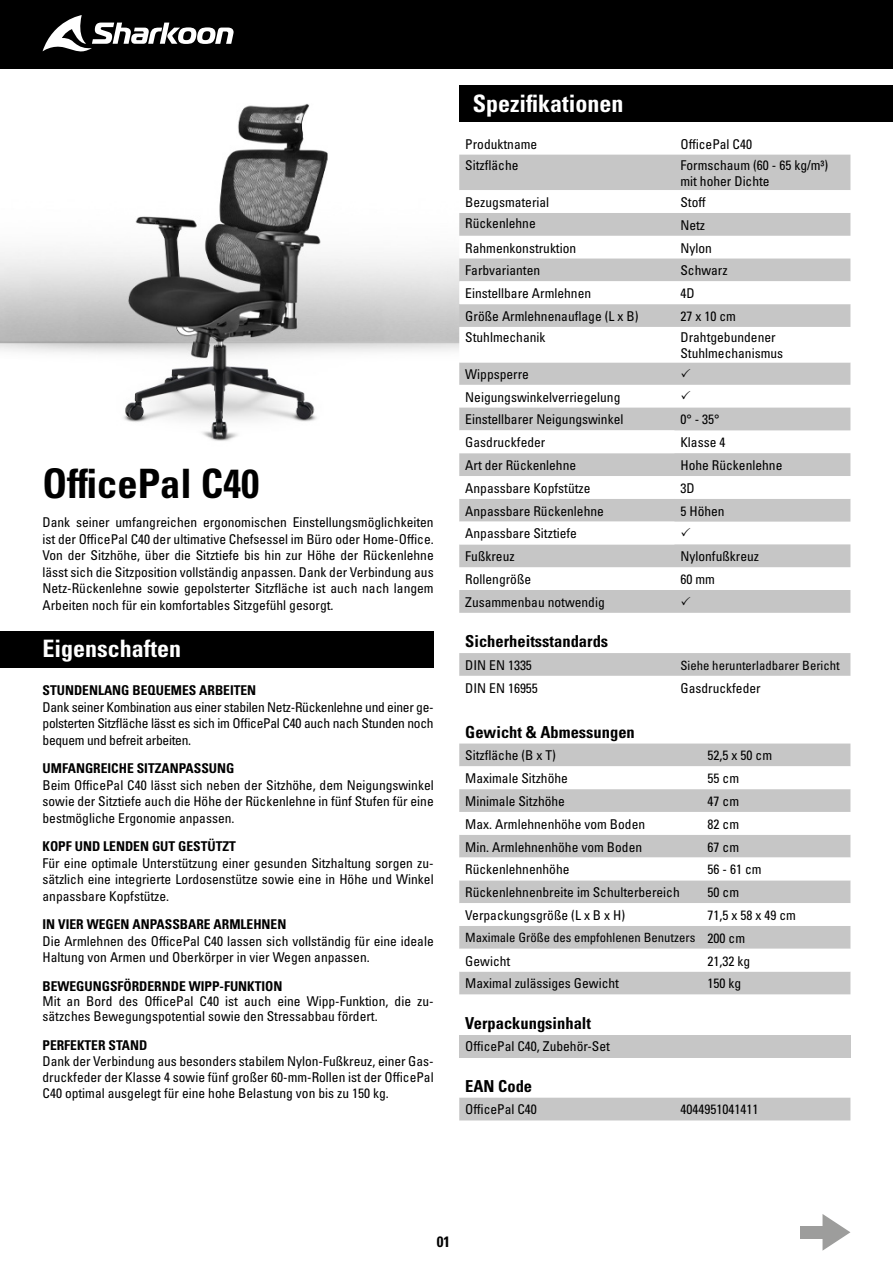
<style>
.page{position:relative;width:893px;height:1263px;background:#fff}
.page>*{position:absolute;margin:0;border:0;box-sizing:border-box;transform-origin:0 0}
.t1{font:40.5px "Univers LTCYR 67 Bold Cond";color:#000}
.t2{font:24px "Univers LTCYR 67 Bold Cond";color:#fff}
.t3{font:16.5px "Univers LTCYR 67 Bold Cond";color:#000}
.t4{font:15px "Univers LTCYR 67 Bold Cond";color:#000}
.t5{font:condensed 13.5px/16.5px "Univers LTCYR 57";color:#000;text-align:justify}
.t6{font:13.5px "Univers LTCYR 67 Bold Cond";color:#000}
.t7{font:condensed 12.75px "Univers LTCYR 57";color:#000}
</style>
<div class="page">
<div style="left:0;top:0;width:893px;height:69px;background:#000"></div>
<svg style="left:43px;top:15px;width:191px;height:37px"></svg>
<img style="left:0;top:104px;width:459px;height:337px">
<div style="left:459px;top:1034px;width:391px;height:23px;background:#c6c6c6"></div>
<svg style="left:459px;top:155px;width:391px;height:412px;fill:#c6c6c6"></svg>
<svg style="left:459px;top:190px;width:391px;height:309px"></svg>
<svg style="left:459px;top:430px;width:215px;height:114px"></svg>
<div style="left:459px;top:743px;width:391px;height:251px;background:#c6c6c6"></div>
<svg style="left:459px;top:766px;width:391px;height:205px"></svg>
<div style="left:459px;top:653px;width:391px;height:23px;background:#c6c6c6"></div>
<div style="left:459px;top:1098px;width:391px;height:22px;background:#c6c6c6"></div>
<div style="left:0;top:631px;width:434px;height:37px;background:#000"></div>
<div style="left:459px;top:85px;width:434px;height:37px;background:#000"></div>
<svg style="left:822px;top:1214px;width:28px;height:37px"></svg>
<div style="left:800px;top:1226px;width:25px;height:12px;background:#9d9d9c"></div>
<svg style="left:681px;top:368px;width:9px;height:9px"></svg>
<svg style="left:681px;top:391px;width:9px;height:9px"></svg>
<svg style="left:681px;top:528px;width:9px;height:8px"></svg>
<div style="left:459px;top:590px;width:391px;height:23px;background:#c5c5c5"></div>
<p class="t1" style="left:43px;top:459px;width:218px">OfficePal C40</p>
<p class="t5" style="left:43px;top:514px;width:393px">Dank seiner umfangreichen ergonomischen Einstellungsmöglichkeiten ist der OfficePal C40 der ultimative Chefsessel im Büro oder Home-Office.<br>Von der Sitzhöhe, über die Sitztiefe bis hin zur Höhe der Rückenlehne lässt sich die Sitzposition vollständig anpassen. Dank der Verbindung aus Netz-Rückenlehne sowie gepolsterter Sitzfläche ist auch nach langem Arbeiten noch für ein komfortables Sitzgefühl gesorgt.</p>
<p class="t2" style="left:43px;top:634px;width:140px">Eigenschaften</p>
<p class="t6" style="left:43px;top:682px;width:215px">STUNDENLANG BEQUEMES ARBEITEN</p>
<p class="t5" style="left:43px;top:698px;width:393px">Dank seiner Kombination aus einer stabilen Netz-Rückenlehne und einer ge&shy;polsterten Sitzfläche lässt es sich im OfficePal C40 auch nach Stunden noch bequem und befreit arbeiten.</p>
<p class="t6" style="left:43px;top:760px;width:193px">UMFANGREICHE SITZANPASSUNG</p>
<p class="t5" style="left:43px;top:776px;width:393px">Beim OfficePal C40 lässt sich neben der Sitzhöhe, dem Neigungswinkel sowie der Sitztiefe auch die Höhe der Rückenlehne in fünf Stufen für eine bestmögliche Ergonomie anpassen.</p>
<p class="t6" style="left:43px;top:838px;width:195px">KOPF UND LENDEN GUT GESTÜTZT</p>
<p class="t5" style="left:43px;top:854px;width:393px">Für eine optimale Unterstützung einer gesunden Sitzhaltung sorgen zu&shy;sätzlich eine integrierte Lordosenstütze sowie eine in Höhe und Winkel anpassbare Kopfstütze.</p>
<p class="t6" style="left:43px;top:916px;width:245px">IN VIER WEGEN ANPASSBARE ARMLEHNEN</p>
<p class="t5" style="left:43px;top:932px;width:393px">Die Armlehnen des OfficePal C40 lassen sich vollständig für eine ideale<br>Haltung von Armen und Oberkörper in vier Wegen anpassen.</p>
<p class="t6" style="left:43px;top:978px;width:242px">BEWEGUNGSFÖRDERNDE WIPP-FUNKTION</p>
<p class="t5" style="left:43px;top:993px;width:393px;line-height:15px">Mit an Bord des OfficePal C40 ist auch eine Wipp-Funktion, die zu&shy;sätzches Bewegungspotential sowie den Stressabbau fördert.</p>
<p class="t6" style="left:43px;top:1036px;width:106px">PERFEKTER STAND</p>
<p class="t5" style="left:43px;top:1052px;width:393px">Dank der Verbindung aus besonders stabilem Nylon-Fußkreuz, einer Gas&shy;druckfeder der Klasse 4 sowie fünf großer 60-mm-Rollen ist der OfficePal C40 optimal ausgelegt für eine hohe Belastung von bis zu 150 kg.</p>
<p class="t2" style="left:473px;top:89px;width:152px">Spezifikationen</p>
<p class="t5" style="left:465px;top:135px;width:73px">Produktname</p>
<p class="t5" style="left:680px;top:135px;width:73px">OfficePal C40</p>
<p class="t5" style="left:465px;top:156px;width:55px">Sitzfläche</p>
<p class="t5" style="left:680px;top:156px;width:149px">Formschaum (60 - 65 kg/m³) mit hoher Dichte</p>
<p class="t5" style="left:465px;top:194px;width:85px">Bezugsmaterial</p>
<p class="t5" style="left:680px;top:194px;width:27px">Stoff</p>
<p class="t5" style="left:465px;top:215px;width:72px">Rückenlehne</p>
<p class="t5" style="left:680px;top:216px;width:26px">Netz</p>
<p class="t5" style="left:465px;top:239px;width:112px">Rahmenkonstruktion</p>
<p class="t5" style="left:680px;top:239px;width:33px">Nylon</p>
<p class="t5" style="left:465px;top:262px;width:76px">Farbvarianten</p>
<p class="t5" style="left:680px;top:262px;width:49px">Schwarz</p>
<p class="t5" style="left:465px;top:285px;width:127px">Einstellbare Armlehnen</p>
<p class="t5" style="left:680px;top:285px;width:16px">4D</p>
<p class="t5" style="left:465px;top:308px;width:175px">Größe Armlehnenauflage (L x B)</p>
<p class="t5" style="left:680px;top:308px;width:57px">27 x 10 cm</p>
<p class="t5" style="left:465px;top:329px;width:82px">Stuhlmechanik</p>
<p class="t5" style="left:680px;top:329px;width:104px">Drahtgebundener<br>Stuhlmechanismus</p>
<p class="t5" style="left:465px;top:366px;width:65px">Wippsperre</p>
<p class="t5" style="left:465px;top:388px;width:157px">Neigungswinkelverriegelung</p>
<p class="t5" style="left:465px;top:411px;width:160px">Einstellbarer Neigungswinkel</p>
<p class="t5" style="left:680px;top:411px;width:41px">0° - 35°</p>
<p class="t5" style="left:465px;top:434px;width:82px">Gasdruckfeder</p>
<p class="t5" style="left:680px;top:434px;width:46px">Klasse 4</p>
<p class="t5" style="left:465px;top:457px;width:112px">Art der Rückenlehne</p>
<p class="t5" style="left:680px;top:457px;width:103px">Hohe Rückenlehne</p>
<p class="t5" style="left:465px;top:479px;width:127px">Anpassbare Kopfstütze</p>
<p class="t5" style="left:680px;top:479px;width:16px">3D</p>
<p class="t5" style="left:465px;top:502px;width:140px">Anpassbare Rückenlehne</p>
<p class="t5" style="left:680px;top:502px;width:46px">5 Höhen</p>
<p class="t5" style="left:465px;top:525px;width:113px">Anpassbare Sitztiefe</p>
<p class="t5" style="left:465px;top:548px;width:51px">Fußkreuz</p>
<p class="t5" style="left:680px;top:548px;width:80px">Nylonfußkreuz</p>
<p class="t5" style="left:465px;top:571px;width:68px">Rollengröße</p>
<p class="t5" style="left:680px;top:571px;width:36px">60 mm</p>
<p class="t5" style="left:465px;top:593px;width:141px">Zusammenbau notwendig</p>
<p class="t3" style="left:465px;top:631px;width:144px">Sicherheitsstandards</p>
<p class="t5" style="left:465px;top:656px;width:68px">DIN EN 1335</p>
<p class="t7" style="left:680px;top:657px;width:161px">Siehe herunterladbarer Bericht</p>
<p class="t5" style="left:465px;top:679px;width:74px">DIN EN 16955</p>
<p class="t5" style="left:680px;top:679px;width:82px">Gasdruckfeder</p>
<p class="t3" style="left:465px;top:721px;width:171px">Gewicht &amp; Abmessungen</p>
<p class="t5" style="left:465px;top:747px;width:92px">Sitzfläche (B x T)</p>
<p class="t5" style="left:708px;top:747px;width:66px">52,5 x 50 cm</p>
<p class="t5" style="left:465px;top:770px;width:104px">Maximale Sitzhöhe</p>
<p class="t5" style="left:708px;top:770px;width:33px">55 cm</p>
<p class="t5" style="left:465px;top:792px;width:101px">Minimale Sitzhöhe</p>
<p class="t5" style="left:708px;top:792px;width:33px">47 cm</p>
<p class="t5" style="left:465px;top:815px;width:181px">Max. Armlehnenhöhe vom Boden</p>
<p class="t5" style="left:708px;top:815px;width:33px">82 cm</p>
<p class="t5" style="left:465px;top:838px;width:178px">Min. Armlehnenhöhe vom Boden</p>
<p class="t5" style="left:708px;top:838px;width:33px">67 cm</p>
<p class="t5" style="left:465px;top:861px;width:106px">Rückenlehnenhöhe</p>
<p class="t5" style="left:708px;top:861px;width:55px">56 - 61 cm</p>
<p class="t5" style="left:465px;top:884px;width:216px">Rückenlehnenbreite im Schulterbereich</p>
<p class="t5" style="left:708px;top:884px;width:33px">50 cm</p>
<p class="t5" style="left:465px;top:906px;width:161px">Verpackungsgröße (L x B x H)</p>
<p class="t5" style="left:708px;top:906px;width:90px">71,5 x 58 x 49 cm</p>
<p class="t7" style="left:465px;top:930px;width:232px">Maximale Größe des empfohlenen Benutzers</p>
<p class="t5" style="left:708px;top:929px;width:39px">200 cm</p>
<p class="t5" style="left:465px;top:952px;width:46px">Gewicht</p>
<p class="t5" style="left:708px;top:952px;width:44px">21,32 kg</p>
<p class="t5" style="left:465px;top:975px;width:155px">Maximal zulässiges Gewicht</p>
<p class="t5" style="left:708px;top:975px;width:35px">150 kg</p>
<p class="t3" style="left:465px;top:1013px;width:127px">Verpackungsinhalt</p>
<p class="t5" style="left:465px;top:1037px;width:146px">OfficePal C40, Zubehör-Set</p>
<p class="t3" style="left:465px;top:1076px;width:68px">EAN Code</p>
<p class="t5" style="left:465px;top:1101px;width:73px">OfficePal C40</p>
<p class="t5" style="left:680px;top:1101px;width:79px">4044951041411</p>
<p class="t4" style="left:437px;top:1232px;width:15px">01</p>
</div>
